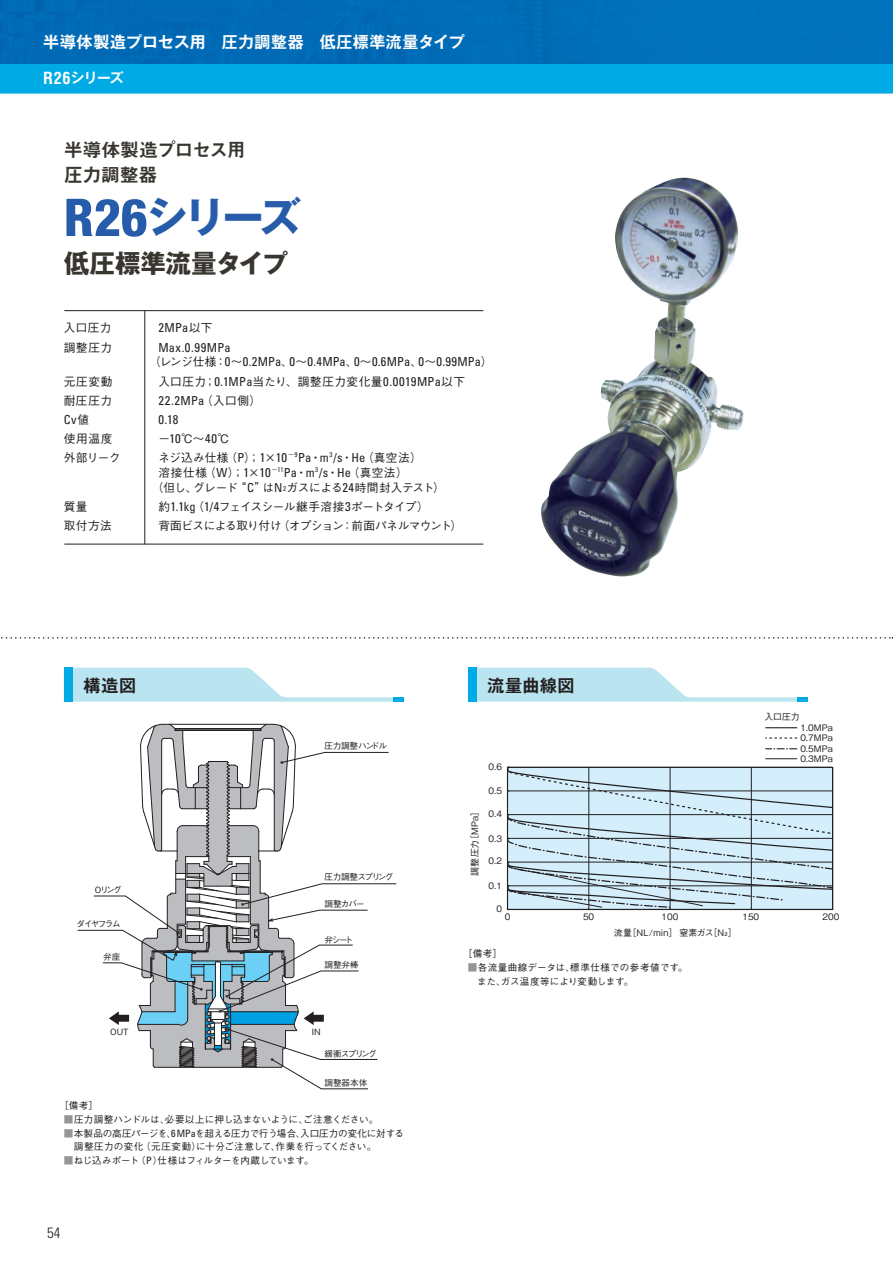
<style>
.page{position:relative;width:893px;height:1263px;background:#fff}
.page>*{position:absolute;margin:0;border:0;box-sizing:border-box;transform-origin:0 0}
.t1{font:700 41.4px "Gothic MB101 Pro";color:#275caa}
.t2{font:700 25.5px "Gothic MB101 Pro";letter-spacing:-.01em;color:#393630}
.t3{font:19.2px/24.5px "Midashi Go Pro MB31";letter-spacing:-.025em;color:#393630}
.t4{font:700 16.95px "Gothic MB101 Pro De";letter-spacing:.03em;color:#231f20}
.t5{font:700 15.9px "Gothic MB101 Pro De";letter-spacing:.025em;color:#fff}
.t6{font:300 condensed 14.85px "Univers";color:#231f20}
.t7{font:700 13.8px "Gothic MB101 Pro De";color:#fff}
.t8{font:condensed 12.6px "Univers";color:#231f20}
.t9{font:condensed 12.45px/14.9px "Univers";color:#231f20}
.t10{font:500 11.7px "Gothic BBB Pro";letter-spacing:.01em;color:#231f20}
.t11{font:500 11.7px "Gothic BBB Pro";letter-spacing:.03em;color:#231f20}
.t12{font:500 11.7px "Gothic BBB Pro";letter-spacing:-.035em;color:#231f20}
.t13{font:500 11.7px "Gothic BBB Pro";letter-spacing:-.065em;color:#231f20}
.t14{font:500 11.7px "Gothic BBB Pro";letter-spacing:-.05em;color:#231f20}
.t15{font:500 9.6px/13.8px "Gothic BBB Pro";letter-spacing:-.01em;color:#231f20}
.t16{font:500 9.6px/13.8px "Gothic BBB Pro";letter-spacing:.02em;color:#231f20}
.t17{font:500 9.6px "Gothic BBB Pro";letter-spacing:-.035em;color:#231f20}
.t18{font:500 8.85px/10.4px "Gothic BBB Pro";color:#231f20;text-align:justify}
.t19{font:500 8.85px "Gothic BBB Pro";letter-spacing:.025em;color:#231f20}
.t20{font:500 8.55px "Gothic BBB Pro";letter-spacing:-.03em;color:#231f20}
.t21{font:500 8.55px "Gothic BBB Pro";letter-spacing:.025em;color:#231f20}
.t22{font:500 8.55px "Gothic BBB Pro";letter-spacing:-.125em;color:#231f20}
.t23{font:500 8.55px "Gothic BBB Pro";letter-spacing:-.175em;color:#231f20}
.s1{font-family:"Helvetica";font-stretch:condensed;font-size:16.35px}
.s2{font-family:"Helvetica Neue";font-weight:800;font-stretch:condensed;font-size:52.05px}
.s3{font-size:12.6px}
.s4{font-family:"Gothic BBB Pro";font-weight:500;font-stretch:normal;font-size:11.7px}
.s5{font-family:"Univers";font-weight:400;font-stretch:condensed;font-size:12.6px}
.s6{font-family:"Univers";font-weight:400;font-stretch:condensed;font-size:12.45px}
.s7{font-size:12.45px}
.s8{font-family:"Univers";font-weight:400;font-stretch:condensed;font-size:6.9px}
.s9{color:#939598}
.s10{font-family:"Univers";font-weight:400;font-stretch:condensed;font-size:10.35px}
.s11{font-family:"Univers";font-weight:400;font-stretch:condensed;font-size:10.2px}
</style>
<div class="page">
<div style="left:0;top:45px;width:893px;height:49px;background:#00abe5"></div>
<div style="left:0;top:0;width:893px;height:64px;background:#006db7"></div>
<hr style="left:145px;top:310px;width:1px;height:234px;background:#231f20">
<svg style="left:77px;top:724px;width:320px;height:365px"></svg>
<svg style="left:1px;top:637px;width:892px;height:2px"></svg>
<svg style="left:72px;top:668px;width:322px;height:34px"></svg>
<div style="left:64px;top:668px;width:8px;height:34px;background:#00abe5"></div>
<div style="left:394px;top:697px;width:10px;height:5px;background:#00abe5"></div>
<hr style="left:64px;top:310px;width:419px;height:1px;background:#231f20">
<hr style="left:64px;top:544px;width:419px;height:1px;background:#231f20">
<img style="left:541px;top:184px;width:203px;height:392px">
<svg style="left:765px;top:737px;width:32px;height:2px"></svg>
<hr style="left:765px;top:727px;width:32px;height:1px;background:#231f20">
<svg style="left:765px;top:748px;width:32px;height:1px"></svg>
<hr style="left:765px;top:758px;width:32px;height:1px;background:#231f20">
<svg style="left:507px;top:769px;width:326px;height:141px"></svg>
<div style="left:507px;top:767px;width:326px;height:142px;border:1px solid #231f20"></div>
<svg style="left:476px;top:668px;width:322px;height:34px"></svg>
<div style="left:468px;top:668px;width:8px;height:34px;background:#00abe5"></div>
<div style="left:798px;top:697px;width:10px;height:5px;background:#00abe5"></div>
<h3 class="t5" style="left:43px;top:29px;width:423px">半導体製造プロセス用　圧力調整器　低圧標準流量タイプ</h3>
<h3 class="t7" style="left:43px;top:66px;width:82px"><span class="s1">R26</span>シリーズ</h3>
<h3 class="t3" style="left:64px;top:135px;width:184px">半導体製造プロセス用圧力調整器</h3>
<h1 class="t1" style="left:64px;top:183px;width:239px"><span class="s2">R26</span>シリーズ</h1>
<h2 class="t2" style="left:64px;top:242px;width:226px">低圧標準流量タイプ</h2>
<p class="t10" style="left:64px;top:319px;width:49px">入口圧力</p>
<p class="t9" style="left:158px;top:320px;width:56px"><span class="s3">2</span>MPa<span class="s4">以下</span></p>
<p class="t10" style="left:64px;top:338px;width:50px">調整圧力</p>
<p class="t9" style="left:149px;top:339px;width:345px;text-indent:9px">Max.<span class="s3">0</span>.<span class="s3">99</span>MPa<br><span class="s4">（レンジ仕様：</span><span class="s3">0</span><span class="s4">～</span><span class="s3">0</span>.<span class="s3">2</span>MPa<span class="s4">、</span><span class="s3">0</span><span class="s4">～</span><span class="s3">0</span>.<span class="s3">4</span>MPa<span class="s4">、</span><span class="s3">0</span><span class="s4">～</span><span class="s3">0</span>.<span class="s3">6</span>MPa<span class="s4">、</span><span class="s3">0</span><span class="s4">～</span><span class="s3">0</span>.<span class="s3">99</span>MPa<span class="s4">）</span></p>
<p class="t10" style="left:64px;top:372px;width:50px">元圧変動</p>
<p class="t11" style="left:158px;top:372px;width:308px">入口圧力；<span class="s5">0</span><span class="s6">.</span><span class="s5">1</span><span class="s6">MPa</span>当たり、調整圧力変化量<span class="s5">0</span><span class="s6">.</span><span class="s5">0019</span><span class="s6">MPa</span>以下</p>
<p class="t10" style="left:64px;top:391px;width:50px">耐圧圧力</p>
<p class="t10" style="left:158px;top:391px;width:104px"><span class="s5">22</span><span class="s6">.</span><span class="s5">2</span><span class="s6">MPa</span>（入口側）</p>
<p class="t9" style="left:64px;top:412px;width:27px">Cv<span class="s4">値</span></p>
<h3 class="t8" style="left:158px;top:411px;width:21px">0<span class="s7">.</span>18</h3>
<p class="t10" style="left:64px;top:429px;width:50px">使用温度</p>
<p class="t10" style="left:158px;top:429px;width:73px">－<span class="s5">10</span>℃～<span class="s5">40</span>℃</p>
<p class="t10" style="left:64px;top:448px;width:58px">外部リーク</p>
<p class="t10" style="left:158px;top:448px;width:265px">ネジ込み仕様（<span class="s6">P</span>）；<span class="s5">1</span>×<span class="s5">10</span><sup>－</sup><sup>9</sup><span class="s6">Pa</span>・<span class="s6">m</span><sup>3</sup><span class="s6">/s</span>・<span class="s6">He</span>（真空法）</p>
<p class="t10" style="left:158px;top:463px;width:251px">溶接仕様（<span class="s6">W</span>）；<span class="s5">1</span>×<span class="s5">10</span><sup>－</sup><sup>11</sup><span class="s6">Pa</span>・<span class="s6">m</span><sup>3</sup><span class="s6">/s</span>・<span class="s6">He</span>（真空法）</p>
<p class="t12" style="left:152px;top:478px;width:295px">（但し、グレード“<span class="s6">C</span>”は<span class="s6">N</span><span class="s8">2</span>ガスによる<span class="s5">24</span>時間封入テスト）</p>
<p class="t10" style="left:64px;top:497px;width:25px">質量</p>
<p class="t13" style="left:158px;top:497px;width:272px">約<span class="s5">1</span><span class="s6">.</span><span class="s5">1</span><span class="s6">kg</span>（<span class="s5">1</span><span class="s6">/</span><span class="s5">4</span>フェイスシール継手溶接<span class="s5">3</span>ポートタイプ）</p>
<p class="t10" style="left:64px;top:516px;width:50px">取付方法</p>
<p class="t14" style="left:158px;top:516px;width:305px">背面ビスによる取り付け（オプション：前面パネルマウント）</p>
<p class="t20" style="left:169px;top:337px;width:15px">0.6</p>
<p class="t20" style="left:169px;top:382px;width:15px">0.4</p>
<p class="t20" style="left:169px;top:406px;width:15px">0.3</p>
<p class="t20" style="left:169px;top:428px;width:15px">0.2</p>
<p class="t20" style="left:169px;top:452px;width:15px">0.1</p>
<p class="t20" style="left:176px;top:474px;width:7px">0</p>
<p class="t20" style="left:185px;top:481px;width:7px">0</p>
<p class="t20" style="left:260px;top:481px;width:12px">50</p>
<p class="t20" style="left:336px;top:481px;width:18px">100</p>
<p class="t20" style="left:413px;top:481px;width:18px">150</p>
<p class="t21" style="left:290px;top:497px;width:120px">流量［NL/min］ 窒素ガス［N₂］</p>
<h3 class="t4" style="left:84px;top:671px;width:54px">構造図</h3>
<p class="t20" style="left:95px;top:883px;width:28px">Oリング</p>
<p class="t20" style="left:77px;top:917px;width:46px">ダイヤフラム</p>
<p class="t20" style="left:103px;top:950px;width:19px">弁座</p>
<p class="t20" style="left:324px;top:739px;width:64px">圧力調整ハンドル</p>
<p class="t22" style="left:324px;top:870px;width:71px">圧力調整スプリング</p>
<p class="t20" style="left:324px;top:897px;width:42px">調整カバー</p>
<p class="t20" style="left:324px;top:933px;width:30px">弁シート</p>
<p class="t20" style="left:324px;top:957px;width:36px">調整弁棒</p>
<p class="t20" style="left:110px;top:1025px;width:20px">OUT</p>
<p class="t20" style="left:312px;top:1025px;width:10px">IN</p>
<p class="t23" style="left:324px;top:1047px;width:54px">緩衝スプリング</p>
<p class="t20" style="left:324px;top:1075px;width:44px">調整器本体</p>
<p class="t15" style="left:59px;top:1097px;width:41px">［備考］</p>
<p class="t15" style="left:64px;top:1111px;width:316px"><span class="s9">■</span>圧力調整ハンドルは、必要以上に押し込まないように、ご注意ください。</p>
<p class="t15" style="left:74px;top:1125px;width:332px;text-indent:-10px"><span class="s9">■</span>本製品の高圧パージを、<span class="s10">6</span> <span class="s11">MPa</span>を超える圧力で行う場合、入口圧力の変化に対する調整圧力の変化（元圧変動）に十分ご注意して、作業を行ってください。</p>
<p class="t17" style="left:64px;top:1153px;width:251px"><span class="s9">■</span>ねじ込みポート（<span class="s11">P</span>）仕様はフィルターを内蔵しています。</p>
<h3 class="t6" style="left:47px;top:1223px;width:15px">54</h3>
<p class="t18" style="left:469px;top:876px;width:70px;rotate:-90deg">調整圧力［MPa］</p>
<h3 class="t4" style="left:488px;top:671px;width:88px">流量曲線図</h3>
<p class="t18" style="left:488px;top:761px;width:15px">0.6</p>
<p class="t18" style="left:488px;top:807px;width:15px">0.4</p>
<p class="t18" style="left:488px;top:832px;width:15px">0.3</p>
<p class="t18" style="left:488px;top:855px;width:15px">0.2</p>
<p class="t18" style="left:488px;top:879px;width:15px">0.1</p>
<p class="t18" style="left:488px;top:785px;width:15px">0.5</p>
<p class="t18" style="left:764px;top:710px;width:37px">入口圧力</p>
<p class="t18" style="left:800px;top:721px;width:34px">1.0MPa 0.7MPa 0.5MPa 0.3MPa</p>
<p class="t18" style="left:496px;top:903px;width:7px">0</p>
<p class="t18" style="left:505px;top:910px;width:7px">0</p>
<p class="t18" style="left:583px;top:910px;width:13px">50</p>
<p class="t18" style="left:662px;top:910px;width:18px">100</p>
<p class="t18" style="left:742px;top:910px;width:18px">150</p>
<p class="t18" style="left:823px;top:910px;width:18px">200</p>
<p class="t19" style="left:614px;top:925px;width:125px">流量［NL/min］ 窒素ガス［N₂］</p>
<p class="t15" style="left:463px;top:945px;width:41px">［備考］</p>
<p class="t16" style="left:468px;top:959px;width:222px"><span class="s9">■</span>各流量曲線データは、標準仕様での参考値です。　また、ガス温度等により変動します。</p>
</div>
